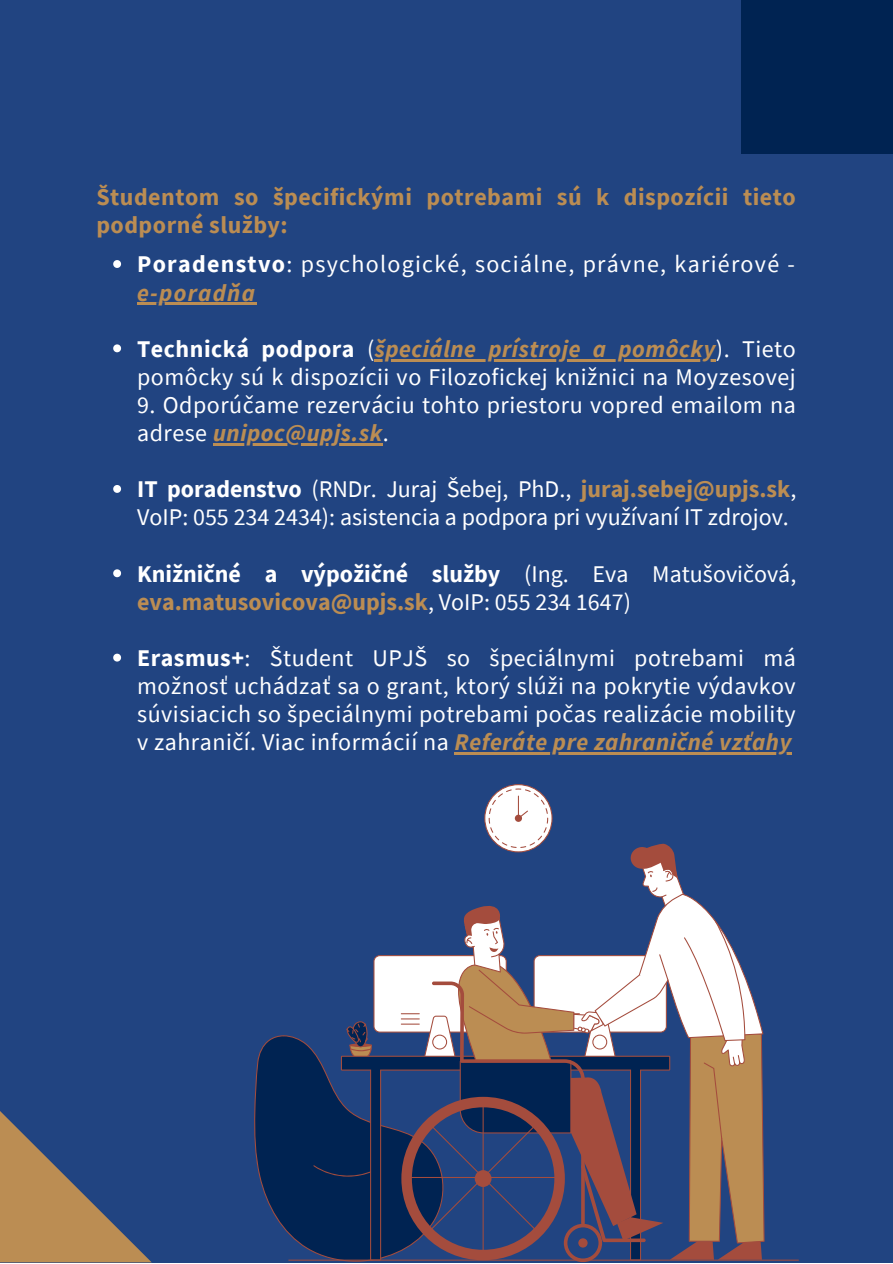
<style>
.page{position:relative;width:893px;height:1264px;background:#fff}
.page>*{position:absolute;margin:0;border:0;box-sizing:border-box;transform-origin:0 0}
.t1{font:24px/28px "Source Sans Pro";letter-spacing:.02em;color:#fff}
.t2{font:24px/28px "Source Sans Pro";color:#fff}
.t3{font:700 24px/28px "Source Sans Pro";letter-spacing:.02em;color:#bb8d53}
.t4{font:24px/28px "Source Sans Pro";letter-spacing:.055em;color:#fff}
.s1{font-weight:700}
.s2{font-weight:700;font-style:italic;color:#bb8d53}
.s3{font-weight:700;color:#bb8d53}
</style>
<div class="page">
<div style="left:0;top:0;width:892px;height:1262px;background:#214481"></div>
<hr style="left:288px;top:1259px;width:510px;height:1px;background:#a44c3d">
<svg style="left:254px;top:784px;width:510px;height:477px"></svg>
<div style="left:740px;top:0;width:152px;height:154px;background:#002352"></div>
<svg style="left:0;top:1111px;width:151px;height:151px"></svg>
<svg style="left:113px;top:260px;width:8px;height:8px"></svg>
<hr style="left:137px;top:303px;width:119px;height:2px;background:#bb8d53">
<svg style="left:113px;top:344px;width:8px;height:8px"></svg>
<hr style="left:375px;top:359px;width:341px;height:2px;background:#bb8d53">
<hr style="left:213px;top:443px;width:170px;height:2px;background:#bb8d53">
<svg style="left:113px;top:485px;width:8px;height:8px"></svg>
<svg style="left:113px;top:569px;width:8px;height:8px"></svg>
<svg style="left:113px;top:653px;width:8px;height:8px"></svg>
<hr style="left:454px;top:752px;width:337px;height:3px;background:#bb8d53">
<p class="t3" style="left:96px;top:182px;width:701px">Študentom so špecifickými potrebami sú k dispozícii tieto podporné služby:</p>
<p class="t4" style="left:137px;top:250px;width:659px"><span class="s1">Poradenstvo</span>: psychologické, sociálne, právne, kariérové - <span class="s2">e-poradňa</span></p>
<p class="t1" style="left:137px;top:334px;width:660px"><span class="s1">Technická podpora</span> (<span class="s2">špeciálne prístroje a pomôcky</span>). Tieto pomôcky sú k dispozícii vo Filozofickej knižnici na Moyzesovej</p>
<p class="t1" style="left:137px;top:390px;width:660px">9. Odporúčame rezerváciu tohto priestoru vopred emailom na adrese <span class="s2">unipoc@upjs.sk</span>.</p>
<p class="t2" style="left:137px;top:475px;width:660px"><span class="s1">IT poradenstvo</span> (RNDr. Juraj Šebej, PhD., <span class="s3">juraj.sebej@upjs.sk</span>,<br>VoIP: 055 234 2434): asistencia a podpora pri využívaní IT zdrojov.</p>
<p class="t1" style="left:137px;top:559px;width:660px"><span class="s1">Knižničné a výpožičné služby</span> (Ing. Eva Matušovičová, <span class="s3">eva.matusovicova@upjs.sk</span>, VoIP: 055 234 1647)</p>
<p class="t1" style="left:137px;top:643px;width:660px;text-align:justify"><span class="s1">Erasmus+</span>: Študent UPJŠ so špeciálnymi potrebami má možnosť uchádzať sa o grant, ktorý slúži na pokrytie výdavkov súvisiacich so špeciálnymi potrebami počas realizácie mobility v zahraničí. Viac informácií na <span class="s2">Referáte pre zahraničné vzťahy</span></p>
</div>
